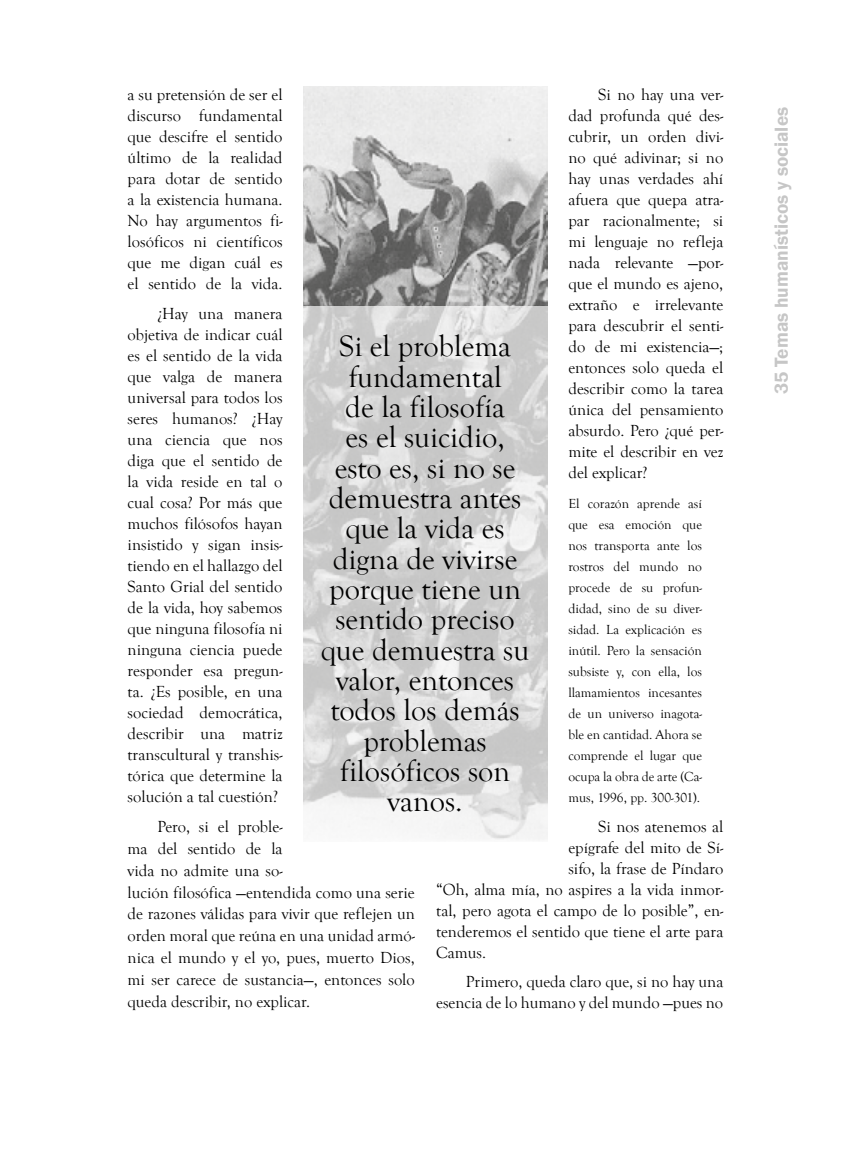
<style>
.page{position:relative;width:851px;height:1149px;background:#fff}
.page>*{position:absolute;margin:0;border:0;box-sizing:border-box;transform-origin:0 0}
.t1{font:30.3px/30.3px "Goudy Old Style T";color:#000;text-align:center}
.t2{font:600 19.2px "Franklin Gothic";color:#c6c6c6}
.t3{font:16.5px/21px "Goudy Old Style T";color:#000;text-align:justify}
.t4{font:13.5px/21px "Goudy Old Style T";color:#000;text-align:justify}
</style>
<div class="page">
<img style="left:304px;top:306px;width:243px;height:534px">
<img style="left:304px;top:87px;width:243px;height:219px">
<p class="t3" style="left:128px;top:84px;width:156px">a su pretensión de ser el discurso fundamental que descifre el sentido último de la realidad para dotar de sentido a la existencia humana.<br>No hay argumentos fi&shy;losóficos ni científicos que me digan cuál es el sentido de la vida.</p>
<p class="t3" style="left:128px;top:303px;width:156px;text-indent:30px">¿Hay una manera objetiva de indicar cuál es el sentido de la vida que valga de manera universal para todos los seres humanos? ¿Hay una ciencia que nos diga que el sentido de la vida reside en tal o cual cosa? Por más que muchos filósofos hayan insistido y sigan insis&shy;tiendo en el hallazgo del Santo Grial del sentido de la vida, hoy sabemos que ninguna filosofía ni ninguna ciencia puede responder esa pregun&shy;ta. ¿Es posible, en una sociedad democrática, describir una matriz transcultural y transhis&shy;tórica que determine la solución a tal cuestión?</p>
<p class="t3" style="left:128px;top:816px;width:289px;line-height:21.8px;text-align:left;text-indent:30px">Pero, si el proble-<br>ma del sentido de la<br>vida no admite una so-<br>lución filosófica —entendida como una serie de razones válidas para vivir que reflejen un orden moral que reúna en una unidad armó&shy;nica el mundo y el yo, pues, muerto Dios, mi ser carece de sustancia—, entonces solo queda describir, no explicar.</p>
<p class="t3" style="left:568px;top:84px;width:156px;text-indent:30px">Si no hay una ver&shy;dad profunda qué des&shy;cubrir, un orden divi&shy;no qué adivinar; si no hay unas verdades ahí afuera que quepa atra&shy;par racionalmente; si mi lenguaje no refleja nada relevante —por&shy;que el mundo es ajeno, extraño e irrelevante para descubrir el senti&shy;do de mi existencia—; entonces solo queda el describir como la tarea única del pensamiento absurdo. Pero ¿qué per&shy;mite el describir en vez del explicar?</p>
<p class="t4" style="left:568px;top:493px;width:135px">El corazón aprende así que esa emoción que nos transporta ante los rostros del mundo no procede de su profun&shy;didad, sino de su diver&shy;sidad. La explicación es inútil. Pero la sensación subsiste y, con ella, los llamamientos incesantes de un universo inagota&shy;ble en cantidad. Ahora se comprende el lugar que ocupa la obra de arte (Ca&shy;mus, 1996, pp. 300-301).</p>
<p class="t3" style="left:598px;top:815px;width:127px">Si nos atenemos al</p>
<p class="t3" style="left:568px;top:836px;width:156px">epígrafe del mito de Sí-</p>
<p class="t3" style="left:568px;top:857px;width:156px">sifo, la frase de Píndaro</p>
<p class="t3" style="left:436px;top:878px;width:289px">“Oh, alma mía, no aspires a la vida inmor-</p>
<p class="t3" style="left:436px;top:899px;width:289px">tal, pero agota el campo de lo posible”, en-</p>
<p class="t3" style="left:436px;top:920px;width:288px">tenderemos el sentido que tiene el arte para</p>
<p class="t3" style="left:436px;top:941px;width:51px">Camus.</p>
<p class="t3" style="left:436px;top:971px;width:288px;text-align:right">Primero, queda claro que, si no hay una esencia de lo humano y del mundo —pues no</p>
<h1 class="t1" style="left:320px;top:332px;width:210px">Si el problema fundamental<br>de la filosofía<br>es el suicidio, esto es, si no se demuestra antes que la vida es digna de vivirse porque tiene un sentido preciso que demuestra su valor, entonces todos los demás problemas filosóficos son vanos.</h1>
<p class="t2" style="left:769px;top:394px;width:289px;rotate:-90deg">35 Temas humanísticos y sociales</p>
</div>
